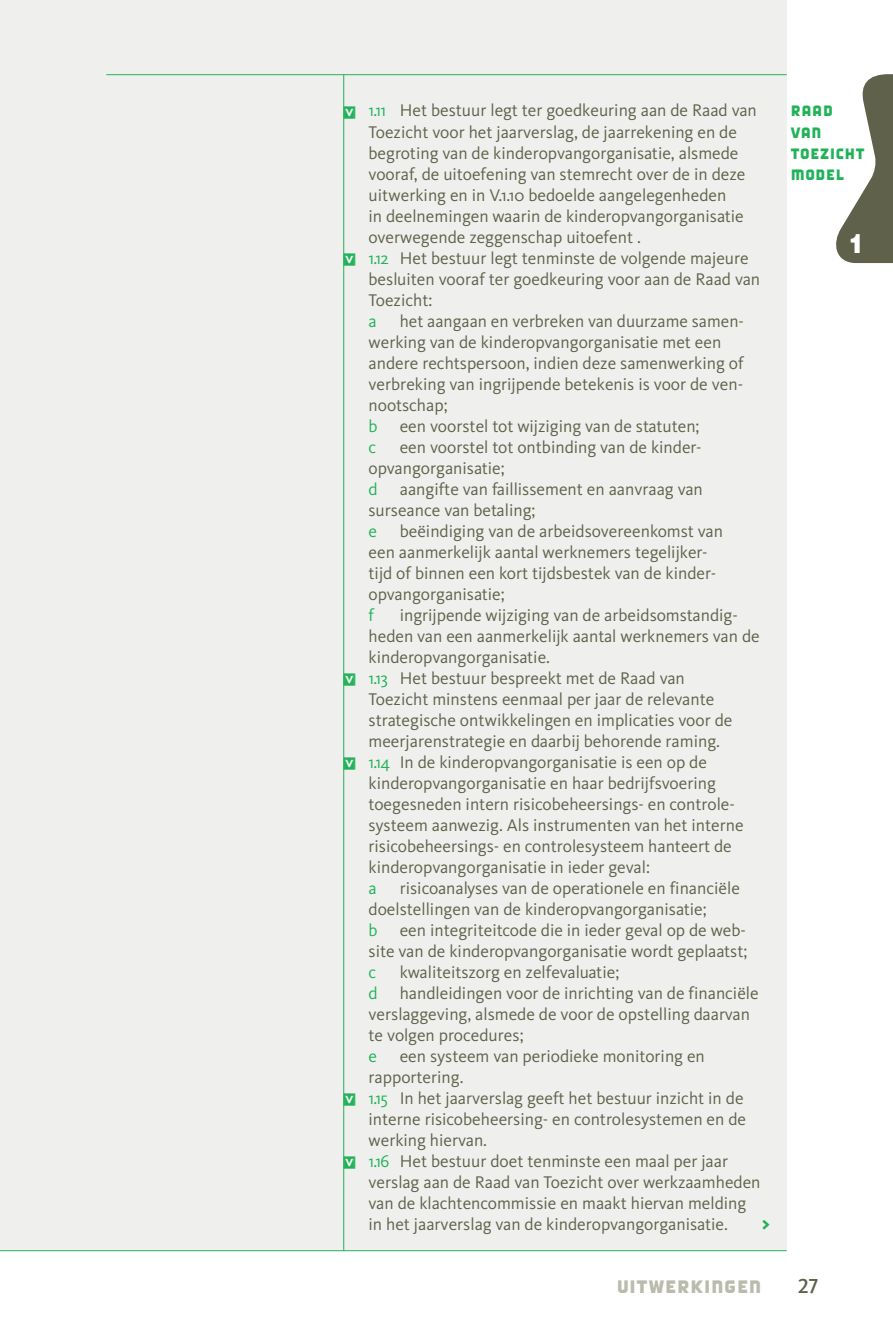
<style>
.page{position:relative;width:893px;height:1340px;background:#fff}
.page>*{position:absolute;margin:0;border:0;box-sizing:border-box;transform-origin:0 0}
.t1{font:31.5px "Borgstrand";color:#fff}
.t2{font:21px "Borgstrand";color:#babbac}
.t3{font:21px "Kievit Medium SC";color:#60614b}
.t4{font:800 21px "Kievit";color:#21b259}
.t5{font:17.5px/21px "Kievit";color:#60614b}
.t6{font:17.5px/21px "Borgstrand";color:#21b259;scale:.96 1}
.t7{font:17.5px "Kievit";color:#21b259}
.s1{font-family:"Mayo Ding Borders";font-size:24.5px;color:#21b259}
.s2{color:#21b259}
</style>
<div class="page">
<svg style="left:836px;top:74px;width:57px;height:189px"></svg>
<div style="left:0;top:0;width:787px;height:1250px;background:#eff0ed"></div>
<hr style="left:106px;top:74px;width:681px;height:1px;background:#21b259">
<hr style="left:343px;top:74px;width:1px;height:1176px;background:#21b259">
<hr style="left:0;top:1250px;width:787px;height:1px;background:#21b259">
<p class="t5" style="left:345px;top:100px;width:414px"><span class="s1">v</span> <span class="s2">1.11</span> Het bestuur legt ter goedkeuring aan de Raad van</p>
<p class="t5" style="left:369px;top:121px;width:370px">Toezicht voor het jaarverslag, de jaarrekening en de</p>
<p class="t5" style="left:369px;top:142px;width:372px">begroting van de kinderopvangorganisatie, alsmede</p>
<p class="t5" style="left:369px;top:163px;width:378px">vooraf, de uitoefening van stemrecht over de in deze</p>
<p class="t5" style="left:369px;top:184px;width:359px">uitwerking en in V.1.10 bedoelde aangelegenheden</p>
<p class="t5" style="left:369px;top:205px;width:377px">in deelnemingen waarin de kinderopvangorganisatie</p>
<p class="t5" style="left:369px;top:226px;width:274px">overwegende zeggenschap uitoefent .</p>
<p class="t5" style="left:345px;top:247px;width:405px"><span class="s1">v</span> <span class="s2">1.12</span> Het bestuur legt tenminste de volgende majeure</p>
<p class="t5" style="left:369px;top:268px;width:393px">besluiten vooraf ter goedkeuring voor aan de Raad van</p>
<p class="t5" style="left:369px;top:289px;width:66px">Toezicht:</p>
<p class="t7" style="left:369px;top:311px;width:10px">a</p>
<p class="t5" style="left:369px;top:310px;width:377px;text-indent:31px">het aangaan en verbreken van duurzame samen&shy;werking van de kinderopvangorganisatie met een andere rechtspersoon, indien deze samenwerking of verbreking van ingrijpende betekenis is voor de ven&shy;nootschap;</p>
<p class="t7" style="left:369px;top:416px;width:11px">b</p>
<p class="t5" style="left:400px;top:415px;width:301px">een voorstel tot wijziging van de statuten;</p>
<p class="t7" style="left:369px;top:437px;width:9px">c</p>
<p class="t5" style="left:369px;top:436px;width:333px;text-indent:31px">een voorstel tot ontbinding van de kinder&shy;opvangorganisatie;</p>
<p class="t7" style="left:369px;top:479px;width:11px">d</p>
<p class="t5" style="left:369px;top:478px;width:336px;text-indent:31px">aangifte van faillissement en aanvraag van surseance van betaling;</p>
<p class="t7" style="left:369px;top:521px;width:10px">e</p>
<p class="t5" style="left:369px;top:520px;width:356px;text-indent:31px">beëindiging van de arbeidsovereenkomst van een aanmerkelijk aantal werknemers tegelijker&shy;tijd of binnen een kort tijdsbestek van de kinder&shy;opvangorganisatie;</p>
<p class="t7" style="left:369px;top:605px;width:7px">f</p>
<p class="t5" style="left:400px;top:604px;width:338px">ingrijpende wijziging van de arbeidsomstandig-</p>
<p class="t5" style="left:369px;top:625px;width:393px">heden van een aanmerkelijk aantal werknemers van de</p>
<p class="t5" style="left:369px;top:646px;width:183px">kinderopvangorganisatie.</p>
<p class="t5" style="left:345px;top:667px;width:341px"><span class="s1">v</span> <span class="s2">1.13</span> Het bestuur bespreekt met de Raad van</p>
<p class="t5" style="left:369px;top:688px;width:347px">Toezicht minstens eenmaal per jaar de relevante</p>
<p class="t5" style="left:369px;top:709px;width:365px">strategische ontwikkelingen en implicaties voor de</p>
<p class="t5" style="left:369px;top:730px;width:353px">meerjarenstrategie en daarbij behorende raming.</p>
<p class="t5" style="left:345px;top:751px;width:364px"><span class="s1">v</span> <span class="s2">1.14</span> In de kinderopvangorganisatie is een op de</p>
<p class="t5" style="left:369px;top:772px;width:349px">kinderopvangorganisatie en haar bedrijfsvoering</p>
<p class="t5" style="left:369px;top:793px;width:366px">toegesneden intern risicobeheersings- en controle-</p>
<p class="t5" style="left:369px;top:814px;width:377px">systeem aanwezig. Als instrumenten van het interne</p>
<p class="t5" style="left:369px;top:835px;width:365px">risicobeheersings- en controlesysteem hanteert de</p>
<p class="t5" style="left:369px;top:856px;width:283px">kinderopvangorganisatie in ieder geval:</p>
<p class="t7" style="left:369px;top:878px;width:10px">a</p>
<p class="t5" style="left:369px;top:877px;width:373px;text-indent:31px">risicoanalyses van de operationele en financiële doelstellingen van de kinderopvangorganisatie;</p>
<p class="t7" style="left:369px;top:920px;width:11px">b</p>
<p class="t5" style="left:369px;top:919px;width:381px;text-align:right">een integriteitcode die in ieder geval op de web-<br>site van de kinderopvangorganisatie wordt geplaatst;</p>
<p class="t7" style="left:369px;top:962px;width:9px">c</p>
<p class="t5" style="left:400px;top:961px;width:221px">kwaliteitszorg en zelfevaluatie;</p>
<p class="t7" style="left:369px;top:983px;width:11px">d</p>
<p class="t5" style="left:369px;top:982px;width:392px;text-indent:31px">handleidingen voor de inrichting van de financiële verslaggeving, alsmede de voor de opstelling daarvan te volgen procedures;</p>
<p class="t7" style="left:369px;top:1046px;width:10px">e</p>
<p class="t5" style="left:400px;top:1045px;width:307px">een systeem van periodieke monitoring en</p>
<p class="t5" style="left:369px;top:1066px;width:97px">rapportering.</p>
<p class="t5" style="left:345px;top:1087px;width:400px"><span class="s1">v</span> <span class="s2">1.15</span> In het jaarverslag geeft het bestuur inzicht in de</p>
<p class="t5" style="left:369px;top:1108px;width:379px">interne risicobeheersing- en controlesystemen en de</p>
<p class="t5" style="left:369px;top:1129px;width:120px">werking hiervan.</p>
<p class="t5" style="left:345px;top:1150px;width:385px"><span class="s1">v</span> <span class="s2">1.16</span> Het bestuur doet tenminste een maal per jaar</p>
<p class="t5" style="left:369px;top:1171px;width:394px">verslag aan de Raad van Toezicht over werkzaamheden</p>
<p class="t5" style="left:369px;top:1192px;width:379px">van de klachtencommissie en maakt hiervan melding</p>
<p class="t5" style="left:369px;top:1213px;width:361px">in het jaarverslag van de kinderopvangorganisatie.</p>
<p class="t4" style="left:762px;top:1210px;width:10px">&gt;</p>
<p class="t6" style="left:790px;top:100px;width:79px">RAAD<br>VAN<br>TOEZICHT<br>MODEL</p>
<h1 class="t1" style="left:849px;top:226px;width:15px">1</h1>
<p class="t2" style="left:617px;top:1274px;width:146px">UITWERKINGEN</p>
<p class="t3" style="left:798px;top:1273px;width:22px">27</p>
</div>
